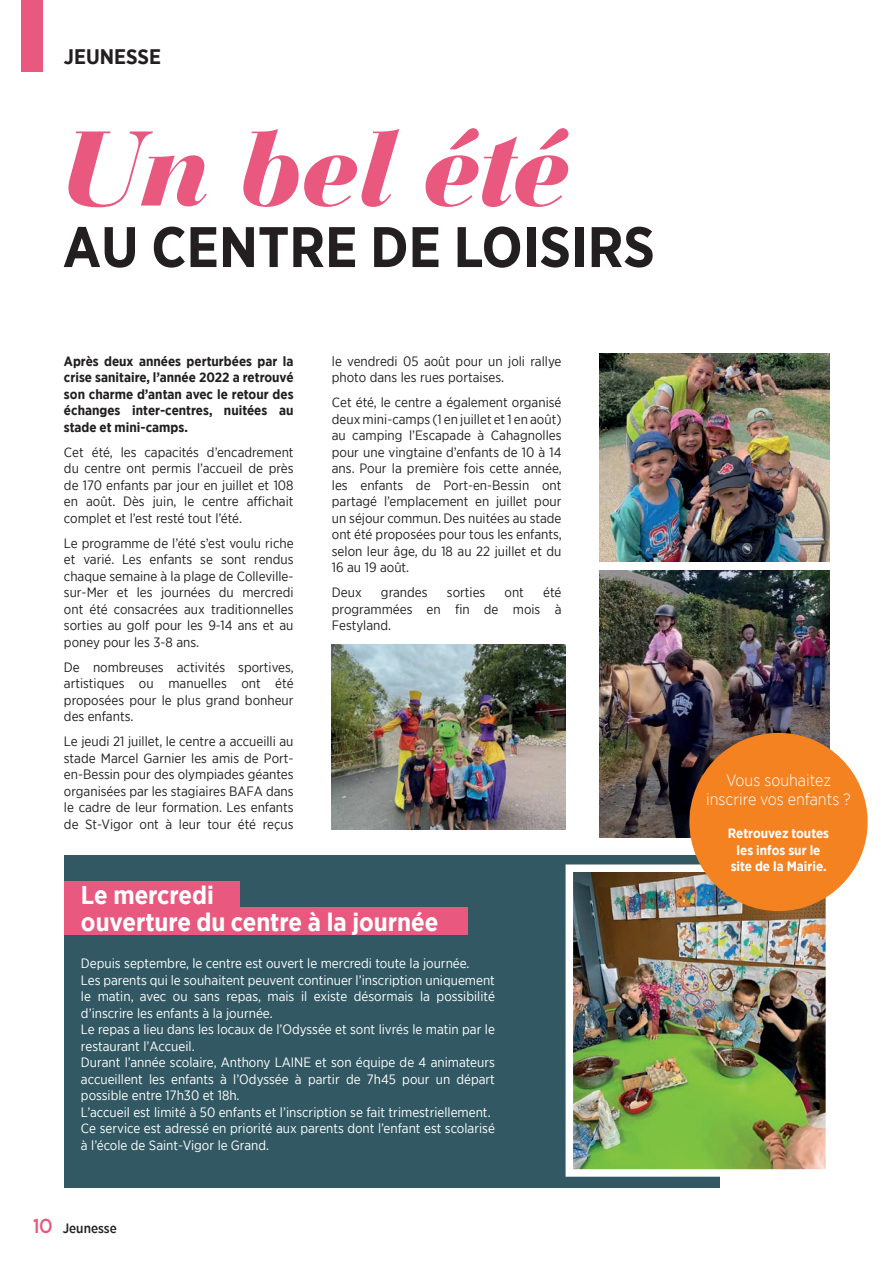
<style>
.page{position:relative;width:893px;height:1263px;background:#fff}
.page>*{position:absolute;margin:0;border:0;box-sizing:border-box;transform-origin:0 0}
.t1{font:italic 900 111px "Bauer Bodoni BT";color:#e8587f}
.t2{font:700 57px "Gotham Narrow";color:#231f20}
.t3{font:700 25.5px/27px "Gotham Narrow";color:#fff}
.t4{font:700 21px "Gotham Narrow";color:#231f20}
.t5{font:300 16.5px "Gotham Narrow";color:#fff}
.t6{font:13.5px/16.5px "Gotham Narrow";color:#231f20;text-align:justify}
.t7{font:13.5px/16.5px "Gotham Narrow";color:#fff;text-align:justify}
.t8{font:700 13.5px/16.5px "Gotham Narrow";color:#231f20;text-align:justify}
.t9{font:700 13.5px/16.5px "Gotham Narrow";color:#fff;text-align:center}
.t10{font:500 13.5px "Gotham Narrow";color:#231f20}
.s1{font-family:"LEMONMILK";font-weight:400;font-size:18px;color:#e8587f}
</style>
<div class="page">
<div style="left:21px;top:0;width:21px;height:72px;background:#e8587f"></div>
<img style="left:600px;top:571px;width:229px;height:266px">
<img style="left:600px;top:353px;width:229px;height:208px">
<img style="left:332px;top:645px;width:234px;height:184px">
<div style="left:64px;top:855px;width:656px;height:333px;background:#325963"></div>
<div style="left:64px;top:881px;width:175px;height:30px;background:#e8587f"></div>
<div style="left:64px;top:908px;width:404px;height:27px;background:#e8587f"></div>
<img style="left:575px;top:873px;width:249px;height:295px">
<div style="left:566px;top:864px;width:267px;height:313px;border:8px solid #fff"></div>
<div style="left:689px;top:733px;width:179px;height:178px;background:#f58220;border-radius:50%"></div>
<p class="t4" style="left:64px;top:43px;width:99px">JEUNESSE</p>
<p class="t1" style="left:63px;top:99px;width:511px">Un bel été</p>
<p class="t2" style="left:63px;top:210px;width:593px">AU CENTRE DE LOISIRS</p>
<p class="t8" style="left:64px;top:353px;width:231px">Après deux années perturbées par la crise sanitaire, l’année 2022 a retrouvé son charme d’antan avec le retour des échanges inter-centres, nuitées au stade et mini-camps.</p>
<p class="t6" style="left:64px;top:444px;width:231px">Cet été, les capacités d’encadrement du centre ont permis l’accueil de près de 170 enfants par jour en juillet et 108 en août. Dès juin, le centre affichait complet et l’est resté tout l’été.</p>
<p class="t6" style="left:64px;top:535px;width:231px">Le programme de l’été s’est voulu riche et varié. Les enfants se sont rendus chaque semaine à la plage de Colleville&shy;sur-Mer et les journées du mercredi ont été consacrées aux traditionnelles sorties au golf pour les 9-14 ans et au poney pour les 3-8 ans.</p>
<p class="t6" style="left:64px;top:659px;width:231px">De nombreuses activités sportives, artistiques ou manuelles ont été proposées pour le plus grand bonheur des enfants.</p>
<p class="t6" style="left:64px;top:733px;width:231px">Le jeudi 21 juillet, le centre a accueilli au stade Marcel Garnier les amis de Port&shy;en-Bessin pour des olympiades géantes organisées par les stagiaires BAFA dans le cadre de leur formation. Les enfants de St-Vigor ont à leur tour été reçus</p>
<p class="t6" style="left:332px;top:353px;width:231px">le vendredi 05 août pour un joli rallye photo dans les rues portaises.</p>
<p class="t6" style="left:332px;top:394px;width:231px">Cet été, le centre a également organisé deux mini-camps (1 en juillet et 1 en août) au camping l’Escapade à Cahagnolles pour une vingtaine d’enfants de 10 à 14 ans. Pour la première fois cette année, les enfants de Port-en-Bessin ont partagé l’emplacement en juillet pour un séjour commun. Des nuitées au stade ont été proposées pour tous les enfants, selon leur âge, du 18 au 22 juillet et du 16 au 19 août.</p>
<p class="t6" style="left:332px;top:584px;width:31px">Deux</p>
<p class="t6" style="left:381px;top:584px;width:48px">grandes</p>
<p class="t6" style="left:447px;top:584px;width:40px">sorties</p>
<p class="t6" style="left:505px;top:584px;width:21px">ont</p>
<p class="t6" style="left:332px;top:584px;width:231px;text-indent:211px">été programmées en fin de mois à Festyland.</p>
<p class="t3" style="left:81px;top:881px;width:359px">Le mercredi<br>ouverture du centre à la journée</p>
<p class="t7" style="left:81px;top:955px;width:390px">Depuis septembre, le centre est ouvert le mercredi toute la journée.</p>
<p class="t7" style="left:81px;top:971px;width:415px">Les parents qui le souhaitent peuvent continuer l’inscription uniquement le matin, avec ou sans repas, mais il existe désormais la possibilité d’inscrire les enfants à la journée.</p>
<p class="t7" style="left:81px;top:1021px;width:415px">Le repas a lieu dans les locaux de l’Odyssée et sont livrés le matin par le restaurant l’Accueil.</p>
<p class="t7" style="left:81px;top:1054px;width:415px">Durant l’année scolaire, Anthony LAINE et son équipe de 4 animateurs accueillent les enfants à l’Odyssée à partir de 7h45 pour un départ possible entre 17h30 et 18h.</p>
<p class="t7" style="left:81px;top:1103px;width:411px">L’accueil est limité à 50 enfants et l’inscription se fait trimestriellement.</p>
<p class="t7" style="left:81px;top:1120px;width:415px">Ce service est adressé en priorité aux parents dont l’enfant est scolarisé à l’école de Saint-Vigor le Grand.</p>
<p class="t10" style="left:33px;top:1219px;width:85px"><span class="s1">10</span> Jeunesse</p>
<p class="t5" style="left:726px;top:770px;width:107px">Vous souhaitez</p>
<p class="t5" style="left:706px;top:789px;width:146px">inscrire vos enfants ?</p>
<p class="t9" style="left:728px;top:825px;width:103px">Retrouvez toutes les infos sur le site de la Mairie.</p>
</div>
